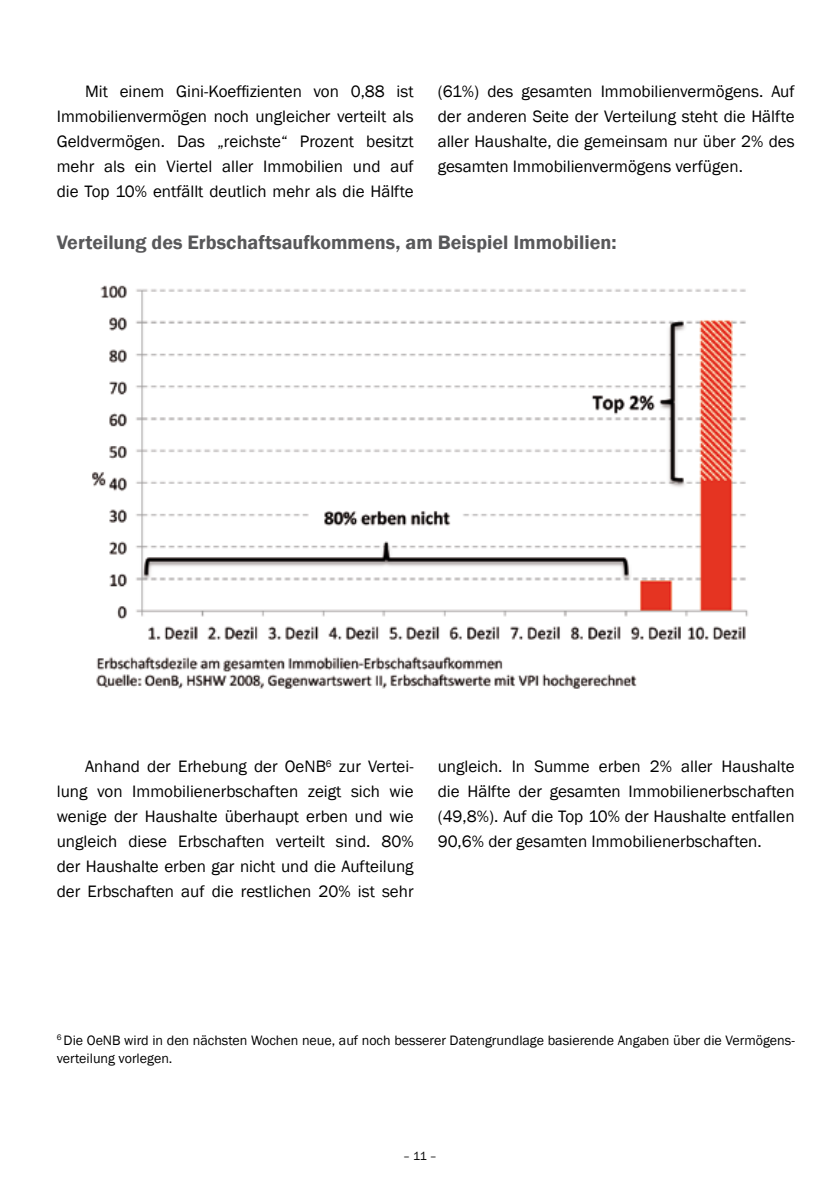
<style>
.page{position:relative;width:840px;height:1191px;background:#fff}
.page>*{position:absolute;margin:0;border:0;box-sizing:border-box;transform-origin:0 0}
.t1{font:600 20px "Franklin Gothic";color:#58585a}
.t2{font:17px/25px "Franklin Gothic";color:#000;text-align:justify}
.t3{font:14px/18px "Franklin Gothic";color:#000}
.t4{font:12px "Franklin Gothic";color:#000}
</style>
<div class="page">
<img style="left:92px;top:285px;width:656px;height:404px">
<p class="t2" style="left:57px;top:79px;width:358px;text-indent:28px">Mit einem Gini-Koeffizienten von 0,88 ist Immobilienvermögen noch ungleicher verteilt als Geldvermögen. Das „reichste“ Prozent besitzt mehr als ein Viertel aller Immobilien und auf die Top 10% entfällt deutlich mehr als die Hälfte</p>
<p class="t2" style="left:437px;top:79px;width:358px">(61%) des gesamten Immobilienvermögens. Auf der anderen Seite der Verteilung steht die Hälfte aller Haushalte, die gemeinsam nur über 2% des gesamten Immobilienvermögens verfügen.</p>
<p class="t1" style="left:57px;top:230px;width:561px">Verteilung des Erbschaftsaufkommens, am Beispiel Immobilien:</p>
<p class="t2" style="left:57px;top:754px;width:358px;text-indent:28px">Anhand der Erhebung der OeNB<sup>6</sup> zur Vertei&shy;lung von Immobilienerbschaften zeigt sich wie wenige der Haushalte überhaupt erben und wie ungleich diese Erbschaften verteilt sind. 80% der Haushalte erben gar nicht und die Aufteilung der Erbschaften auf die restlichen 20% ist sehr</p>
<p class="t2" style="left:437px;top:754px;width:358px">ungleich. In Summe erben 2% aller Haushalte die Hälfte der gesamten Immobilienerbschaften (49,8%). Auf die Top 10% der Haushalte entfallen 90,6% der gesamten Immobilienerbschaften.</p>
<p class="t3" style="left:57px;top:1031px;width:739px"><sup>6</sup> Die OeNB wird in den nächsten Wochen neue, auf noch besserer Datengrundlage basierende Angaben über die Vermögens&shy;verteilung vorlegen.</p>
<p class="t4" style="left:403px;top:1148px;width:35px">– 11 –</p>
</div>
